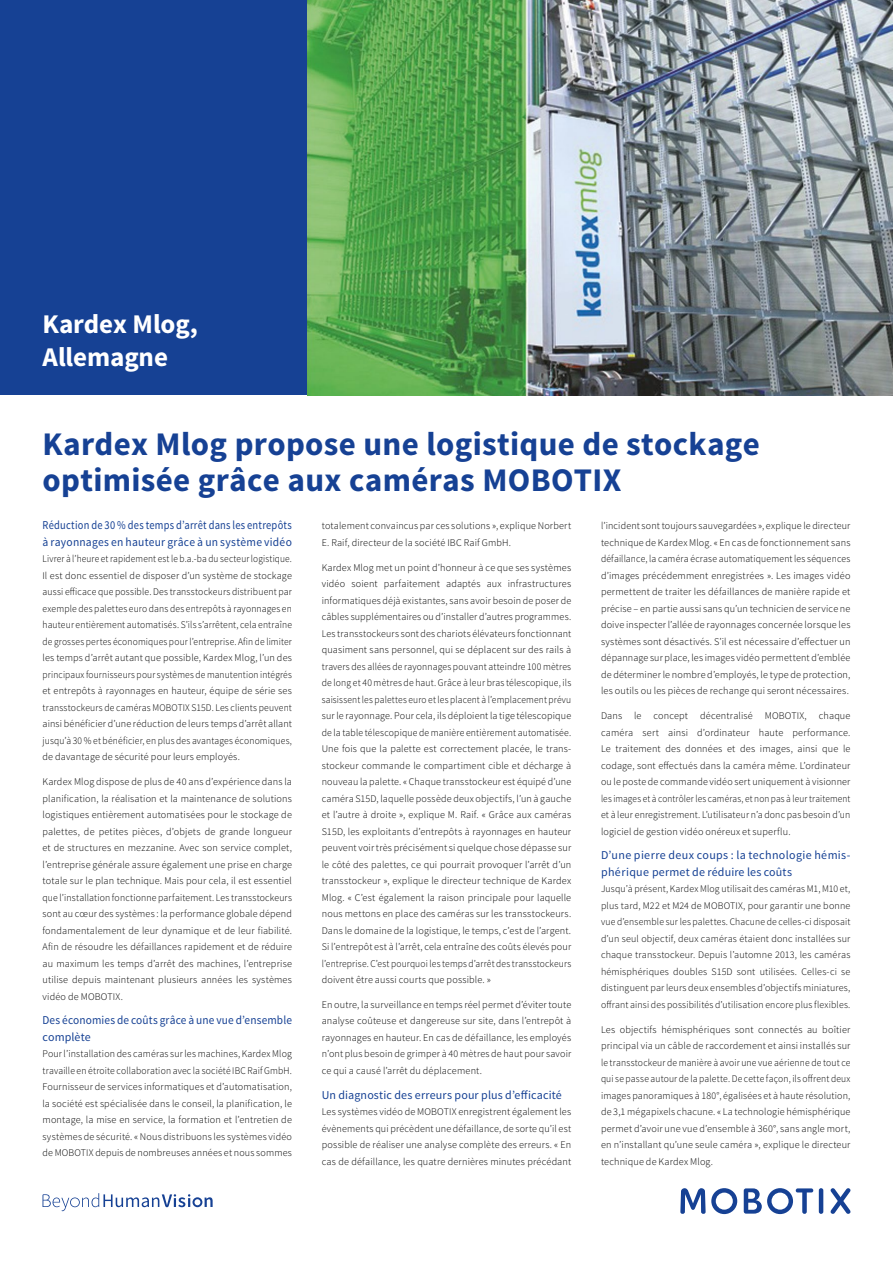
<style>
.page{position:relative;width:893px;height:1263px;background:#fff}
.page>*{position:absolute;margin:0;border:0;box-sizing:border-box;transform-origin:0 0}
._01_Header_Source_Sa{font:700 33px/36px "Source Sans Pro";letter-spacing:.01em;color:#164194}
._01_BU_im_blauen_Fel{font:700 27px/33px "Source Sans Pro";letter-spacing:-.005em;color:#fff}
._02_Body_Text{font:12px/16.5px "Source Sans Pro";letter-spacing:.02em;color:#164194}
._02_Body_Text-2{font:12px/16.5px "Source Sans Pro";letter-spacing:.02em;color:#164194;scale:.87 1}
._02_Body_Text-3{font:12px/16.5px "Source Sans Pro";letter-spacing:.02em;color:#164194;scale:.95 1}
._02_Body_Text-4{font:300 10.2px/16.5px "Source Sans Pro";letter-spacing:.015em;color:#000;text-align:justify}
._02_Body_Text-5{font:300 10.2px/16.5px "Source Sans Pro";letter-spacing:.015em;color:#000;text-align:justify;scale:.92 1}
._02_Body_Text-6{font:300 10.05px/16.5px "Source Sans Pro";letter-spacing:.015em;color:#000;text-align:justify}
</style>
<div class="page">
<hr style="left:819px;top:1188px;width:4px;height:26px;background:#164194;border-radius:2px">
<svg style="left:831px;top:1188px;width:19px;height:26px"></svg>
<svg style="left:680px;top:1188px;width:57px;height:26px"></svg>
<svg style="left:744px;top:1188px;width:69px;height:26px"></svg>
<svg style="left:43px;top:1193px;width:170px;height:18px"></svg>
<div style="left:0;top:0;width:307px;height:395px;background:#164194"></div>
<img style="left:307px;top:0;width:586px;height:395px">
<p class="_01_BU_im_blauen_Fel" style="left:43px;top:308px;width:157px">Kardex Mlog,<br>Allemagne</p>
<p class="_01_Header_Source_Sa" style="left:43px;top:427px;width:719px">Kardex Mlog propose une logistique de stockage optimisée grâce aux caméras MOBOTIX</p>
<p class="_02_Body_Text-2" style="left:43px;top:517px;width:288px">Réduction de 30 % des temps d’arrêt dans les entrepôts à rayonnages en hauteur grâce à un système vidéo</p>
<p class="_02_Body_Text-5" style="left:43px;top:551px;width:273px">Livrer à l’heure et rapidement est le b.a.-ba du secteur logistique.<br>Il est donc essentiel de disposer d’un système de stockage aussi efficace que possible. Des transstockeurs distribuent par exemple des palettes euro dans des entrepôts à rayonnages en hauteur entièrement automatisés. S’ils s’arrêtent, cela entraîne de grosses pertes économiques pour l’entreprise. Afin de limiter les temps d’arrêt autant que possible, Kardex Mlog, l’un des principaux fournisseurs pour systèmes de manutention intégrés et entrepôts à rayonnages en hauteur, équipe de série ses transstockeurs de caméras MOBOTIX S15D. Les clients peuvent ainsi bénéficier d’une réduction de leurs temps d’arrêt allant jusqu’à 30 % et bénéficier, en plus des avantages économiques, de davantage de sécurité pour leurs employés.</p>
<p class="_02_Body_Text-4" style="left:43px;top:773px;width:251px">Kardex Mlog dispose de plus de 40 ans d’expérience dans la planification, la réalisation et la maintenance de solutions logistiques entièrement automatisées pour le stockage de palettes, de petites pièces, d’objets de grande longueur et de structures en mezzanine. Avec son service complet, l’entreprise générale assure également une prise en charge totale sur le plan technique. Mais pour cela, il est essentiel que l’installation fonctionne parfaitement. Les transstockeurs sont au cœur des systèmes : la performance globale dépend fondamentalement de leur dynamique et de leur fiabilité.<br>Afin de résoudre les défaillances rapidement et de réduire au maximum les temps d’arrêt des machines, l’entreprise utilise depuis maintenant plusieurs années les systèmes vidéo de MOBOTIX.</p>
<p class="_02_Body_Text-3" style="left:43px;top:1012px;width:264px">Des économies de coûts grâce à une vue d’ensemble complète</p>
<p class="_02_Body_Text-4" style="left:43px;top:1046px;width:251px">Pour l’installation des caméras sur les machines, Kardex Mlog travaille en étroite collaboration avec la société IBC Raif GmbH.<br>Fournisseur de services informatiques et d’automatisation, la société est spécialisée dans le conseil, la planification, le montage, la mise en service, la formation et l’entretien de systèmes de sécurité. « Nous distribuons les systèmes vidéo de MOBOTIX depuis de nombreuses années et nous sommes</p>
<p class="_02_Body_Text-4" style="left:322px;top:518px;width:251px">totalement convaincus par ces solutions », explique Norbert<br>E. Raif, directeur de la société IBC Raif GmbH.</p>
<p class="_02_Body_Text-4" style="left:322px;top:559px;width:251px">Kardex Mlog met un point d’honneur à ce que ses systèmes vidéo soient parfaitement adaptés aux infrastructures informatiques déjà existantes, sans avoir besoin de poser de câbles supplémentaires ou d’installer d’autres programmes.<br>Les transstockeurs sont des chariots élévateurs fonctionnant quasiment sans personnel, qui se déplacent sur des rails à travers des allées de rayonnages pouvant atteindre 100 mètres de long et 40 mètres de haut. Grâce à leur bras télescopique, ils saisissent les palettes euro et les placent à l’emplacement prévu sur le rayonnage. Pour cela, ils déploient la tige télescopique de la table télescopique de manière entièrement automatisée.<br>Une fois que la palette est correctement placée, le trans&shy;stockeur commande le compartiment cible et décharge à nouveau la palette. « Chaque transstockeur est équipé d’une caméra S15D, laquelle possède deux objectifs, l’un à gauche et l’autre à droite », explique M. Raif. « Grâce aux caméras S15D, les exploitants d’entrepôts à rayonnages en hauteur peuvent voir très précisément si quelque chose dépasse sur le côté des palettes, ce qui pourrait provoquer l’arrêt d’un transstockeur », explique le directeur technique de Kardex Mlog. « C’est également la raison principale pour laquelle nous mettons en place des caméras sur les transstockeurs.<br>Dans le domaine de la logistique, le temps, c’est de l’argent.<br>Si l’entrepôt est à l’arrêt, cela entraîne des coûts élevés pour l’entreprise. C’est pourquoi les temps d’arrêt des transstockeurs doivent être aussi courts que possible. »</p>
<p class="_02_Body_Text-4" style="left:322px;top:996px;width:251px">En outre, la surveillance en temps réel permet d’éviter toute analyse coûteuse et dangereuse sur site, dans l’entrepôt à rayonnages en hauteur. En cas de défaillance, les employés n’ont plus besoin de grimper à 40 mètres de haut pour savoir ce qui a causé l’arrêt du déplacement.</p>
<p class="_02_Body_Text" style="left:322px;top:1086px;width:242px">Un diagnostic des erreurs pour plus d’efficacité</p>
<p class="_02_Body_Text-4" style="left:322px;top:1103px;width:251px">Les systèmes vidéo de MOBOTIX enregistrent également les évènements qui précèdent une défaillance, de sorte qu’il est possible de réaliser une analyse complète des erreurs. « En cas de défaillance, les quatre dernières minutes précédant</p>
<p class="_02_Body_Text-4" style="left:601px;top:518px;width:251px">l’incident sont toujours sauvegardées », explique le directeur technique de Kardex Mlog. « En cas de fonctionnement sans défaillance, la caméra écrase automatiquement les séquences d’images précédemment enregistrées ». Les images vidéo permettent de traiter les défaillances de manière rapide et précise – en partie aussi sans qu’un technicien de service ne doive inspecter l’allée de rayonnages concernée lorsque les systèmes sont désactivés. S’il est nécessaire d’effectuer un dépannage sur place, les images vidéo permettent d’emblée de déterminer le nombre d’employés, le type de protection, les outils ou les pièces de rechange qui seront nécessaires.</p>
<p class="_02_Body_Text-4" style="left:601px;top:707px;width:251px">Dans le concept décentralisé MOBOTIX, chaque caméra sert ainsi d’ordinateur haute performance.<br>Le traitement des données et des images, ainsi que le codage, sont effectués dans la caméra même. L’ordinateur ou le poste de commande vidéo sert uniquement à visionner les images et à contrôler les caméras, et non pas à leur traitement et à leur enregistrement. L’utilisateur n’a donc pas besoin d’un logiciel de gestion vidéo onéreux et superflu.</p>
<p class="_02_Body_Text" style="left:601px;top:847px;width:251px">D’une pierre deux coups : la technologie hémis&shy;phérique permet de réduire les coûts</p>
<p class="_02_Body_Text-6" style="left:601px;top:881px;width:251px">Jusqu’à présent, Kardex Mlog utilisait des caméras M1, M10 et, plus tard, M22 et M24 de MOBOTIX, pour garantir une bonne vue d’ensemble sur les palettes. Chacune de celles-ci disposait d’un seul objectif, deux caméras étaient donc installées sur chaque transstockeur. Depuis l’automne 2013, les caméras hémisphériques doubles S15D sont utilisées. Celles-ci se distinguent par leurs deux ensembles d’objectifs miniatures, offrant ainsi des possibilités d’utilisation encore plus flexibles.</p>
<p class="_02_Body_Text-4" style="left:601px;top:1021px;width:251px">Les objectifs hémisphériques sont connectés au boîtier principal via un câble de raccordement et ainsi installés sur le transstockeur de manière à avoir une vue aérienne de tout ce qui se passe autour de la palette. De cette façon, ils offrent deux images panoramiques à 180°, égalisées et à haute résolution, de 3,1 mégapixels chacune. « La technologie hémisphérique permet d’avoir une vue d’ensemble à 360°, sans angle mort, en n’installant qu’une seule caméra », explique le directeur technique de Kardex Mlog.</p>
</div>
